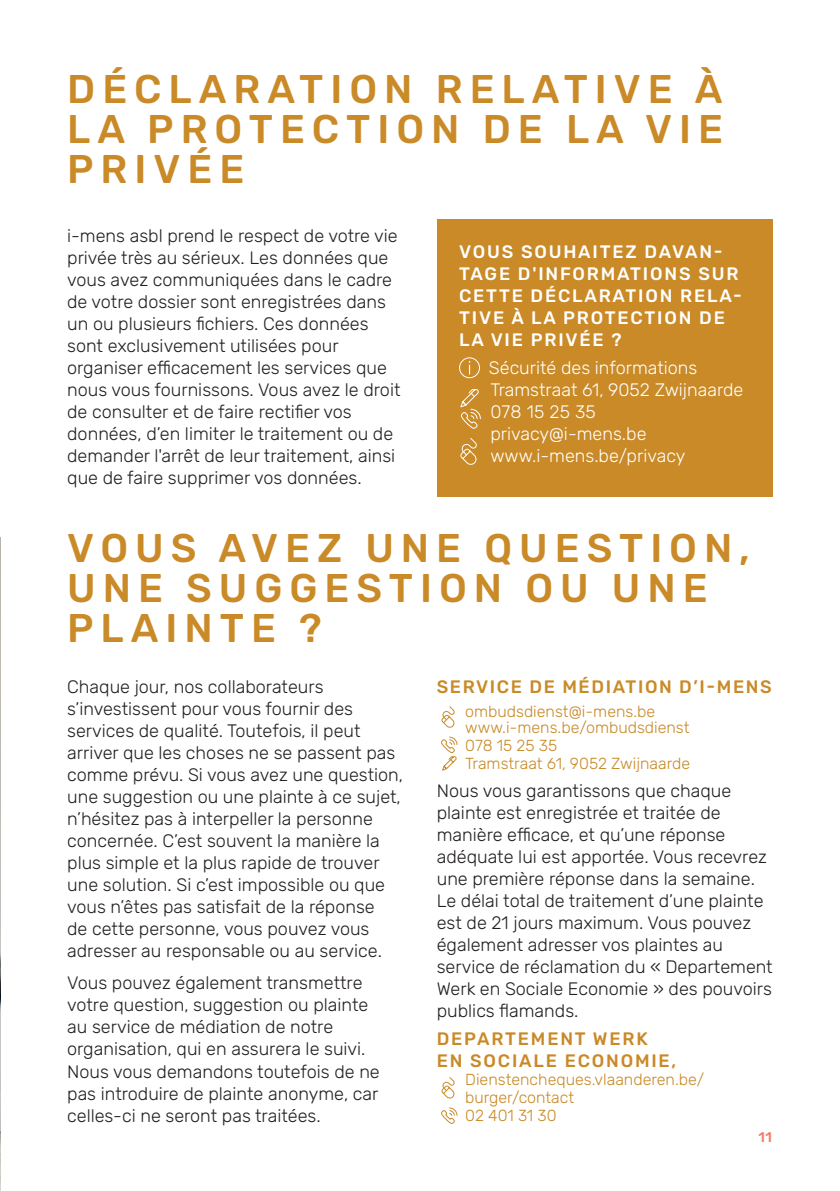
<style>
.page{position:relative;width:840px;height:1191px;background:#fff}
.page>*{position:absolute;margin:0;border:0;box-sizing:border-box;transform-origin:0 0}
.t1{font:500 40px/40px "Rubik";letter-spacing:.175em;color:#c98a27;text-align:justify}
.t2{font:300 18px/22px "Rubik";color:#231f20}
.t3{font:300 18px/22px "Rubik";color:#fff}
.t4{font:500 18px/22px "Rubik";letter-spacing:.1em;color:#fff}
.t5{font:500 18px/22px "Rubik";letter-spacing:.1em;color:#ca8927}
.t6{font:500 18px "Rubik";letter-spacing:.09em;color:#c98a27}
.t7{font:300 16px/18px "Rubik";color:#c98a27}
.t8{font:500 14px "Rubik";color:#f37868}
</style>
<div class="page">
<img style="left:0;top:537px;width:1px;height:654px">
<svg style="left:441px;top:1107px;width:16px;height:17px"></svg>
<svg style="left:441px;top:706px;width:14px;height:22px"></svg>
<svg style="left:441px;top:1077px;width:14px;height:22px"></svg>
<svg style="left:441px;top:736px;width:16px;height:35px"></svg>
<div style="left:436px;top:219px;width:336px;height:278px;background:#c98a27"></div>
<div style="left:459px;top:357px;width:20px;height:21px;border:1px solid #fff;border-radius:50%"></div>
<svg style="left:468px;top:361px;width:2px;height:13px"></svg>
<svg style="left:460px;top:438px;width:17px;height:27px"></svg>
<svg style="left:460px;top:389px;width:21px;height:40px"></svg>
<h1 class="t1" style="left:67px;top:70px;width:657px">DÉCLARATION RELATIVE À LA PROTECTION DE LA VIE PRIVÉE</h1>
<p class="t2" style="left:67px;top:225px;width:334px">i-mens asbl prend le respect de votre vie privée très au sérieux. Les données que vous avez communiquées dans le cadre de votre dossier sont enregistrées dans un ou plusieurs fichiers. Ces données sont exclusivement utilisées pour organiser efficacement les services que nous vous fournissons. Vous avez le droit de consulter et de faire rectifier vos données, d’en limiter le traitement ou de demander l'arrêt de leur traitement, ainsi que de faire supprimer vos données.</p>
<p class="t4" style="left:459px;top:241px;width:284px">VOUS SOUHAITEZ DAVAN-<br>TAGE D'INFORMATIONS SUR<br>CETTE DÉCLARATION RELA-<br>TIVE À LA PROTECTION DE<br>LA VIE PRIVÉE ?</p>
<p class="t3" style="left:488px;top:357px;width:256px">Sécurité des informations<br>Tramstraat 61, 9052 Zwijnaarde<br>078 15 25 35 privacy@i-mens.be www.i-mens.be/privacy</p>
<h1 class="t1" style="left:67px;top:529px;width:683px;text-align:left">VOUS AVEZ UNE QUESTION,<br>UNE SUGGESTION OU UNE<br>PLAINTE ?</h1>
<p class="t2" style="left:67px;top:676px;width:337px">Chaque jour, nos collaborateurs s’investissent pour vous fournir des services de qualité. Toutefois, il peut arriver que les choses ne se passent pas comme prévu. Si vous avez une question, une suggestion ou une plainte à ce sujet, n’hésitez pas à interpeller la personne concernée. C’est souvent la manière la plus simple et la plus rapide de trouver une solution. Si c’est impossible ou que vous n’êtes pas satisfait de la réponse<br>de cette personne, vous pouvez vous adresser au responsable ou au service.</p>
<p class="t2" style="left:67px;top:972px;width:314px">Vous pouvez également transmettre votre question, suggestion ou plainte au service de médiation de notre organisation, qui en assurera le suivi.<br>Nous vous demandons toutefois de ne pas introduire de plainte anonyme, car celles-ci ne seront pas traitées.</p>
<p class="t6" style="left:436px;top:676px;width:336px">SERVICE DE MÉDIATION D’I-MENS</p>
<p class="t7" style="left:465px;top:704px;width:226px;line-height:16px">ombudsdienst@i-mens.be www.i-mens.be/ombudsdienst</p>
<p class="t7" style="left:465px;top:737px;width:226px">078 15 25 35<br>Tramstraat 61, 9052 Zwijnaarde</p>
<p class="t2" style="left:436px;top:780px;width:337px">Nous vous garantissons que chaque plainte est enregistrée et traitée de manière efficace, et qu’une réponse adéquate lui est apportée. Vous recevrez une première réponse dans la semaine.<br>Le délai total de traitement d’une plainte est de 21 jours maximum. Vous pouvez également adresser vos plaintes au service de réclamation du « Departement Werk en Sociale Economie » des pouvoirs publics flamands.</p>
<p class="t5" style="left:436px;top:1028px;width:241px">DEPARTEMENT WERK<br>EN SOCIALE ECONOMIE,</p>
<p class="t7" style="left:465px;top:1071px;width:240px">Dienstencheques.vlaanderen.be/ burger/contact<br>02 401 31 30</p>
<p class="t8" style="left:758px;top:1128px;width:15px">11</p>
</div>
